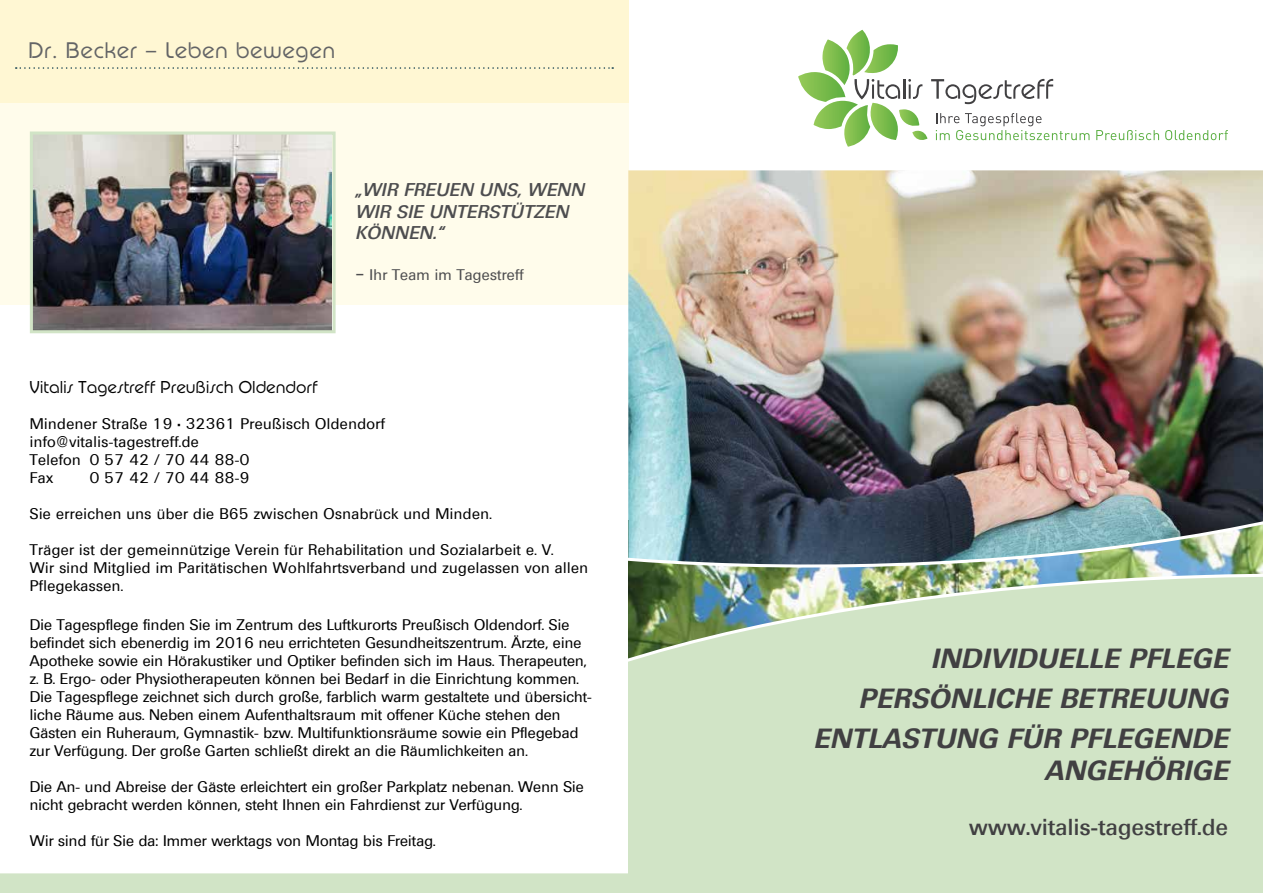
<style>
.page{position:relative;width:1263px;height:893px;background:#fff}
.page>*{position:absolute;margin:0;border:0;box-sizing:border-box;transform-origin:0 0}
.t1{font:italic 600 27px/39.9px "Ultimate";letter-spacing:.025em;color:#414042;text-align:right}
.t2{font:300 23.55px "Pump NEU";letter-spacing:.05em;color:#636466}
.t3{font:500 22.5px "Ultimate";color:#414042}
.t4{font:italic 500 18px/21.6px "Ultimate";letter-spacing:.02em;color:#4d4d4f}
.t5{font:300 18px "Pump NEU";letter-spacing:.03em;color:#000}
.t6{font:15px/18px "Ultimate";letter-spacing:.01em;color:#000}
.t7{font:15px/18px "Ultimate";letter-spacing:.03em;color:#000}
.t8{font:15px "Ultimate";letter-spacing:.02em;color:#4d4d4f}
.s1{font-weight:600}
</style>
<div class="page">
<img style="left:628px;top:569px;width:635px;height:5px">
<svg style="left:1096px;top:130px;width:63px;height:10px"></svg>
<svg style="left:1165px;top:130px;width:63px;height:10px"></svg>
<svg style="left:798px;top:30px;width:291px;height:117px"></svg>
<div style="left:0;top:873px;width:628px;height:20px;background:#d1e4c6"></div>
<svg style="left:628px;top:574px;width:635px;height:319px;background:#caddbf"></svg>
<div style="left:0;top:0;width:628px;height:237px;background:#fff7d3"></div>
<div style="left:0;top:103px;width:628px;height:202px;background:#fffceb"></div>
<svg style="left:16px;top:67px;width:597px;height:2px"></svg>
<img style="left:628px;top:170px;width:635px;height:399px">
<img style="left:34px;top:135px;width:298px;height:194px">
<div style="left:30px;top:131px;width:306px;height:202px;border:3px solid #d1e4c6"></div>
<h2 class="t2" style="left:29px;top:38px;width:308px">Dr. Becker &lt; Leben bewegen</h2>
<p class="t4" style="left:355px;top:179px;width:230px">„WIR FREUEN UNS, WENN<br>WIR SIE UNTERSTÜTZEN<br>KÖNNEN.“</p>
<p class="t8" style="left:355px;top:265px;width:170px">– Ihr Team im Tagestreff</p>
<p class="t5" style="left:30px;top:378px;width:289px">Vitalis Tagestreff Preußisch Oldendorf</p>
<p class="t7" style="left:30px;top:415px;width:356px">Mindener Straße 19 <span class="s1">•</span> 32361 Preußisch Oldendorf info@vitalis-tagestreff.de<br>Telefon 0 57 42 / 70 44 88-0<br>Fax</p>
<p class="t6" style="left:90px;top:469px;width:161px">0 57 42 / 70 44 88-9</p>
<p class="t7" style="left:30px;top:505px;width:463px">Sie erreichen uns über die B65 zwischen Osnabrück und Minden.</p>
<p class="t7" style="left:30px;top:541px;width:559px">Träger ist der gemeinnützige Verein für Rehabilitation und Sozialarbeit e. V.<br>Wir sind Mitglied im Paritätischen Wohlfahrtsverband und zugelassen von allen<br>Pflegekassen.</p>
<p class="t6" style="left:30px;top:616px;width:563px">Die Tagespflege finden Sie im Zentrum des Luftkurorts Preußisch Oldendorf. Sie befindet sich ebenerdig im 2016 neu errichteten Gesundheitszentrum. Ärzte, eine Apotheke sowie ein Hörakustiker und Optiker befinden sich im Haus. Therapeuten, z. B. Ergo- oder Physiotherapeuten können bei Bedarf in die Einrichtung kommen.<br>Die Tagespflege zeichnet sich durch große, farblich warm gestaltete und übersicht&shy;liche Räume aus. Neben einem Aufenthaltsraum mit offener Küche stehen den Gästen ein Ruheraum, Gymnastik- bzw. Multifunktionsräume sowie ein Pflegebad zur Verfügung. Der große Garten schließt direkt an die Räumlichkeiten an.</p>
<p class="t6" style="left:30px;top:778px;width:555px">Die An- und Abreise der Gäste erleichtert ein großer Parkplatz nebenan. Wenn Sie nicht gebracht werden können, steht Ihnen ein Fahrdienst zur Verfügung.</p>
<p class="t6" style="left:30px;top:832px;width:407px">Wir sind für Sie da: Immer werktags von Montag bis Freitag.</p>
<h1 class="t1" style="left:813px;top:638px;width:416px">INDIVIDUELLE PFLEGE<br>PERSÖNLICHE BETREUUNG<br>ENTLASTUNG FÜR PFLEGENDE</h1>
<h1 class="t1" style="left:1044px;top:751px;width:185px">ANGEHÖRIGE</h1>
<h3 class="t3" style="left:969px;top:813px;width:260px">www.vitalis-tagestreff.de</h3>
</div>
